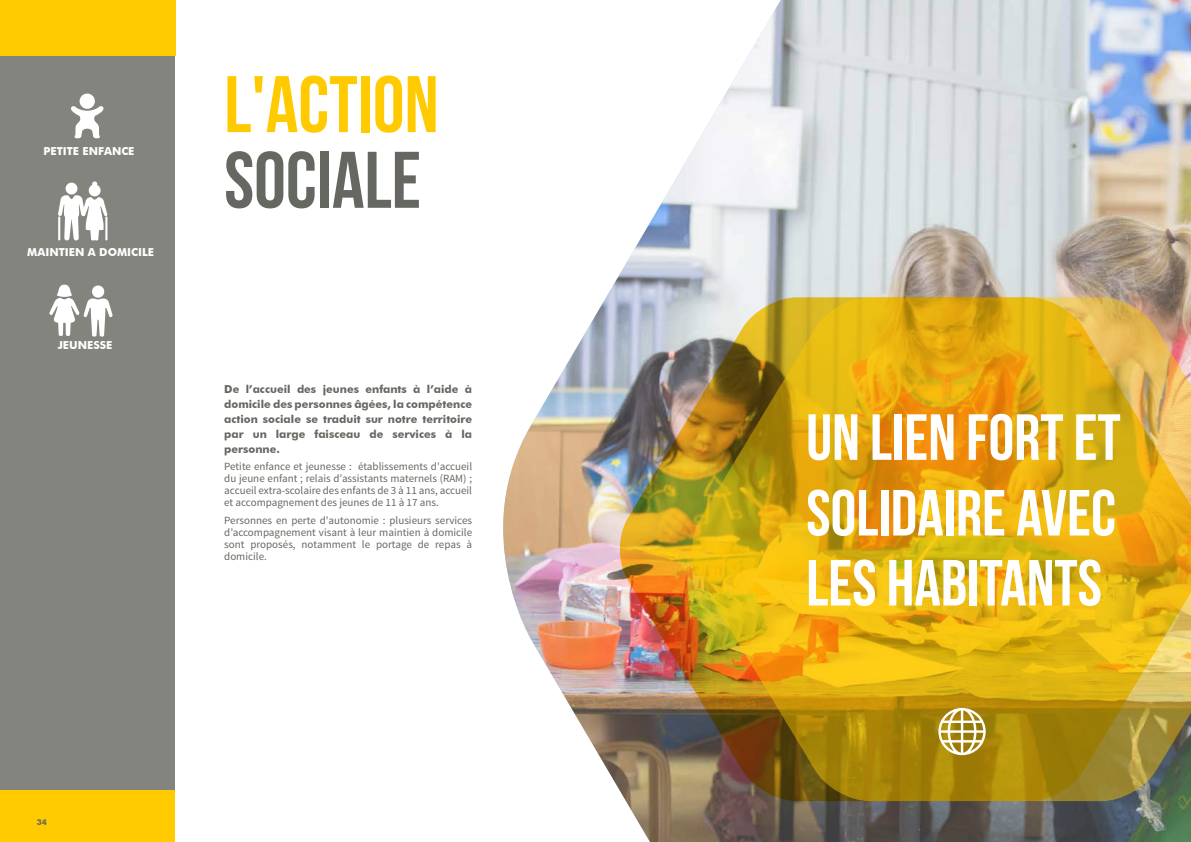
<style>
.page{position:relative;width:1191px;height:842px;background:#fff}
.page>*{position:absolute;margin:0;border:0;box-sizing:border-box;transform-origin:0 0}
.t1{font:80px "Bebas Neue";color:#ffca00}
.t2{font:80px "Bebas Neue";color:#656861}
.t3{font:65px/75.7px "Bebas Neue";color:#fff}
.t4{font:11px/12px "Source Sans Pro";color:#656861;text-align:justify}
.t5{font:700 11px/15px "Futura BT";color:#656861;text-align:justify}
.t6{font:700 11px "Futura BT";color:#fff}
.t7{font:700 8px "Futura BT";color:#656861}
</style>
<div class="page">
<div style="left:0;top:54px;width:175px;height:737px;background:#82847d"></div>
<div style="left:0;top:791px;width:175px;height:51px;background:#ffca00"></div>
<div style="left:0;top:0;width:175px;height:56px;background:#ffca00"></div>
<div style="left:80px;top:94px;width:15px;height:15px;background:#fff;border-radius:50%"></div>
<svg style="left:71px;top:106px;width:33px;height:32px"></svg>
<svg style="left:58px;top:181px;width:49px;height:60px"></svg>
<hr style="left:105px;top:216px;width:2px;height:24px;background:#fff">
<svg style="left:49px;top:285px;width:64px;height:52px"></svg>
<img style="left:503px;top:0;width:688px;height:842px">
<img style="left:619px;top:297px;width:72px;height:504px">
<img style="left:691px;top:297px;width:500px;height:504px">
<svg style="left:938px;top:708px;width:47px;height:47px"></svg>
<p class="t6" style="left:44px;top:144px;width:92px">PETITE ENFANCE</p>
<p class="t6" style="left:27px;top:245px;width:128px">MAINTIEN A DOMICILE</p>
<p class="t6" style="left:58px;top:338px;width:56px">JEUNESSE</p>
<h1 class="t1" style="left:224px;top:61px;width:216px">L'ACTION</h1>
<h1 class="t2" style="left:224px;top:136px;width:198px">SOCIALE</h1>
<p class="t5" style="left:224px;top:381px;width:249px">De l’accueil des jeunes enfants à l’aide à domicile des personnes âgées, la compétence action sociale se traduit sur notre territoire par un large faisceau de services à la personne.</p>
<p class="t4" style="left:224px;top:461px;width:249px">Petite enfance et jeunesse : établissements d'accueil du jeune enfant ; relais d’assistants maternels (RAM) ; accueil extra-scolaire des enfants de 3 à 11 ans, accueil et accompagnement des jeunes de 11 à 17 ans.</p>
<p class="t4" style="left:224px;top:514px;width:249px">Personnes en perte d'autonomie : plusieurs services d’accompagnement visant à leur maintien à domicile sont proposés, notamment le portage de repas à domicile.</p>
<p class="t7" style="left:37px;top:817px;width:11px">34</p>
<h2 class="t3" style="left:806px;top:399px;width:316px">UN LIEN FORT ET<br>SOLIDAIRE AVEC</h2>
<h2 class="t3" style="left:806px;top:544px;width:297px">LES HABITANTS</h2>
<p class="t7" style="left:1144px;top:816px;width:11px">35</p>
</div>
